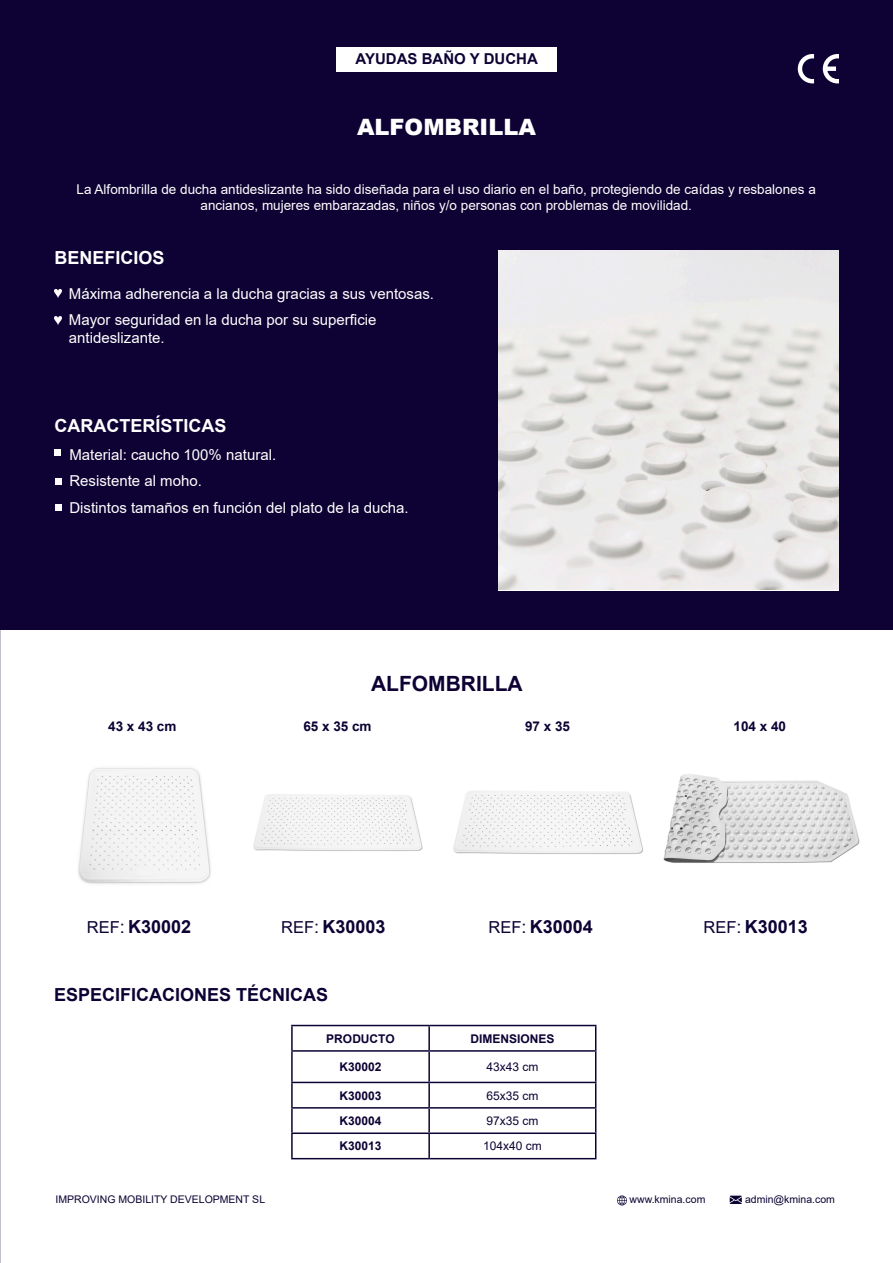
<style>
.page{position:relative;width:893px;height:1263px;background:#fff}
.page>*{position:absolute;margin:0;border:0;box-sizing:border-box;transform-origin:0 0}
.t1{font:900 22.5px "Arial";color:#fff}
.t2{font:700 21px "Arial";color:#0d0233}
.t3{font:700 18px "Arial";color:#0d0233}
.t4{font:700 18px "Arial";color:#fff}
.t5{font:15px/26.5px "Arial";color:#fff}
.t6{font:700 15px "Arial";color:#0d0233}
.t7{font:13.5px/16.2px "Arial";color:#fff;text-align:center}
.t8{font:700 13.5px "Arial";color:#0d0233}
.t9{font:700 12px "Arial";color:#0d0233}
.t10{font:12px "Arial";color:#0d0233}
.t11{font:10.5px "Arial";color:#0d0233}
.s1{font-weight:400;font-size:16.5px}
.s2{font-weight:400}
</style>
<div class="page">
<div style="left:0;top:0;width:893px;height:630px;background:#0d0233"></div>
<svg style="left:823px;top:54px;width:16px;height:29px"></svg>
<svg style="left:798px;top:54px;width:16px;height:29px"></svg>
<svg style="left:617px;top:1195px;width:10px;height:10px"></svg>
<svg style="left:730px;top:1195px;width:12px;height:9px"></svg>
<div style="left:336px;top:47px;width:221px;height:24px;background:#fff"></div>
<svg style="left:54px;top:289px;width:8px;height:9px"></svg>
<svg style="left:54px;top:316px;width:8px;height:9px"></svg>
<div style="left:55px;top:478px;width:7px;height:7px;background:#fff"></div>
<div style="left:55px;top:504px;width:7px;height:7px;background:#fff"></div>
<div style="left:54px;top:449px;width:7px;height:7px;background:#fff"></div>
<img style="left:499px;top:251px;width:340px;height:338px">
<img style="left:78px;top:767px;width:133px;height:117px">
<img style="left:253px;top:794px;width:170px;height:57px">
<img style="left:453px;top:791px;width:190px;height:63px">
<img style="left:663px;top:774px;width:197px;height:89px">
<hr style="left:291px;top:1025px;width:138px;height:1px;background:#0d0233">
<hr style="left:291px;top:1026px;width:2px;height:24px;background:#0d0233">
<hr style="left:429px;top:1025px;width:167px;height:1px;background:#0d0233">
<hr style="left:428px;top:1026px;width:2px;height:24px;background:#0d0233">
<svg style="left:595px;top:1026px;width:1px;height:24px"></svg>
<hr style="left:291px;top:1050px;width:138px;height:2px;background:#0d0233">
<hr style="left:291px;top:1052px;width:2px;height:30px;background:#0d0233">
<hr style="left:429px;top:1050px;width:167px;height:2px;background:#0d0233">
<hr style="left:428px;top:1052px;width:2px;height:30px;background:#0d0233">
<hr style="left:595px;top:1052px;width:1px;height:30px;background:#0d0233">
<hr style="left:291px;top:1082px;width:138px;height:1px;background:#0d0233">
<hr style="left:291px;top:1083px;width:2px;height:24px;background:#0d0233">
<hr style="left:429px;top:1082px;width:167px;height:1px;background:#0d0233">
<hr style="left:428px;top:1083px;width:2px;height:24px;background:#0d0233">
<hr style="left:291px;top:1107px;width:138px;height:1px;background:#0d0233">
<hr style="left:291px;top:1108px;width:2px;height:24px;background:#0d0233">
<hr style="left:429px;top:1107px;width:167px;height:1px;background:#0d0233">
<hr style="left:428px;top:1108px;width:2px;height:24px;background:#0d0233">
<hr style="left:291px;top:1132px;width:138px;height:2px;background:#0d0233">
<hr style="left:291px;top:1134px;width:2px;height:24px;background:#0d0233">
<hr style="left:429px;top:1132px;width:167px;height:2px;background:#0d0233">
<hr style="left:428px;top:1134px;width:2px;height:24px;background:#0d0233">
<svg style="left:595px;top:1083px;width:1px;height:75px"></svg>
<hr style="left:291px;top:1158px;width:138px;height:1px;background:#0d0233">
<hr style="left:429px;top:1158px;width:167px;height:1px;background:#0d0233">
<p class="t6" style="left:356px;top:48px;width:184px">AYUDAS BAÑO Y DUCHA</p>
<h1 class="t1" style="left:357px;top:111px;width:180px">ALFOMBRILLA</h1>
<p class="t7" style="left:77px;top:181px;width:741px">La Alfombrilla de ducha antideslizante ha sido diseñada para el uso diario en el baño, protegiendo de caídas y resbalones a ancianos, mujeres embarazadas, niños y/o personas con problemas de movilidad.</p>
<p class="t4" style="left:54px;top:245px;width:112px">BENEFICIOS</p>
<p class="t5" style="left:69px;top:280px;width:367px">Máxima adherencia a la ducha gracias a sus ventosas.<br>Mayor seguridad en la ducha por su superficie</p>
<p class="t5" style="left:69px;top:325px;width:97px">antideslizante.</p>
<p class="t4" style="left:54px;top:413px;width:173px">CARACTERÍSTICAS</p>
<p class="t5" style="left:69px;top:441px;width:341px">Material: caucho 100% natural.<br>Resistente al moho.<br>Distintos tamaños en función del plato de la ducha.</p>
<h2 class="t2" style="left:371px;top:668px;width:153px">ALFOMBRILLA</h2>
<p class="t8" style="left:108px;top:716px;width:70px">43 x 43 cm</p>
<p class="t8" style="left:303px;top:716px;width:70px">65 x 35 cm</p>
<p class="t8" style="left:525px;top:716px;width:47px">97 x 35</p>
<p class="t8" style="left:734px;top:716px;width:54px">104 x 40</p>
<p class="t3" style="left:87px;top:914px;width:106px"><span class="s1">REF</span><span class="s2">:</span> K30002</p>
<p class="t3" style="left:281px;top:914px;width:106px"><span class="s1">REF</span><span class="s2">:</span> K30003</p>
<p class="t3" style="left:488px;top:914px;width:106px"><span class="s1">REF</span><span class="s2">:</span> K30004</p>
<p class="t3" style="left:703px;top:914px;width:106px"><span class="s1">REF</span><span class="s2">:</span> K30013</p>
<p class="t3" style="left:54px;top:982px;width:276px">ESPECIFICACIONES TÉCNICAS</p>
<p class="t9" style="left:326px;top:1030px;width:70px">PRODUCTO</p>
<p class="t9" style="left:470px;top:1030px;width:86px">DIMENSIONES</p>
<p class="t9" style="left:340px;top:1058px;width:44px">K30002</p>
<p class="t10" style="left:486px;top:1058px;width:54px">43x43 cm</p>
<p class="t9" style="left:340px;top:1087px;width:44px">K30003</p>
<p class="t10" style="left:486px;top:1087px;width:54px">65x35 cm</p>
<p class="t9" style="left:340px;top:1112px;width:44px">K30004</p>
<p class="t10" style="left:486px;top:1112px;width:54px">97x35 cm</p>
<p class="t9" style="left:340px;top:1138px;width:44px">K30013</p>
<p class="t10" style="left:483px;top:1138px;width:60px">104x40 cm</p>
<p class="t11" style="left:55px;top:1192px;width:211px">IMPROVING MOBILITY DEVELOPMENT SL</p>
<p class="t11" style="left:630px;top:1192px;width:77px">www.kmina.com</p>
<p class="t11" style="left:745px;top:1192px;width:92px">admin@kmina.com</p>
</div>
